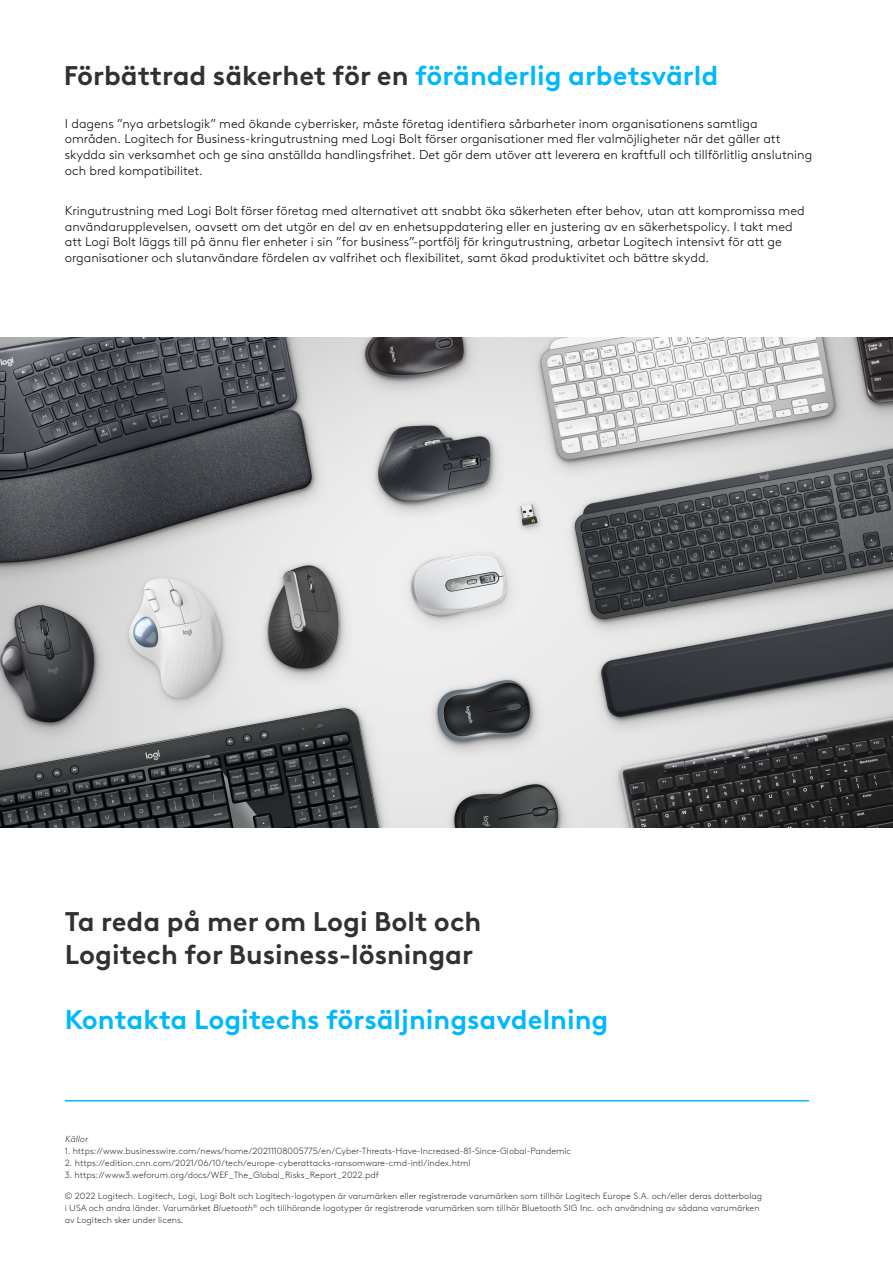
<style>
.page{position:relative;width:893px;height:1263px;background:#fff}
.page>*{position:absolute;margin:0;border:0;box-sizing:border-box;transform-origin:0 0}
.t1{font:700 27px/32.4px "Brown Logitech Pan";color:#2f3132}
.t2{font:700 27px "Brown Logitech Pan";color:#00b8fc}
.t3{font:300 12.75px/15.8px "Brown Logitech Pan";color:#000}
.t4{font:300 9px/12px "Brown Logitech Pan";color:#2f3132}
.t5{font:300 9px "Brown Logitech Pan";color:#2f3232}
.t6{font:italic 300 9px "Brown Logitech Pan";color:#2f3232}
.s1{color:#00b8fc}
.s2{font-style:italic}
</style>
<div class="page">
<img style="left:1px;top:337px;width:892px;height:490px">
<hr style="left:65px;top:1100px;width:744px;height:1px;background:#00b8fc">
<h1 class="t1" style="left:64px;top:57px;width:656px">Förbättrad säkerhet för en <span class="s1">föränderlig arbetsvärld</span></h1>
<p class="t3" style="left:65px;top:115px;width:749px">I dagens ”nya arbetslogik” med ökande cyberrisker, måste företag identifiera sårbarheter inom organisationens samtliga områden. Logitech for Business-kringutrustning med Logi Bolt förser organisationer med fler valmöjligheter när det gäller att skydda sin verksamhet och ge sina anställda handlingsfrihet. Det gör dem utöver att leverera en kraftfull och tillförlitlig anslutning och bred kompatibilitet.</p>
<p class="t3" style="left:65px;top:202px;width:741px">Kringutrustning med Logi Bolt förser företag med alternativet att snabbt öka säkerheten efter behov, utan att kompromissa med användarupplevelsen, oavsett om det utgör en del av en enhetsuppdatering eller en justering av en säkerhetspolicy. I takt med att Logi Bolt läggs till på ännu fler enheter i sin ”for business”-portfölj för kringutrustning, arbetar Logitech intensivt för att ge organisationer och slutanvändare fördelen av valfrihet och flexibilitet, samt ökad produktivitet och bättre skydd.</p>
<h1 class="t1" style="left:65px;top:903px;width:418px">Ta reda på mer om Logi Bolt och<br>Logitech for Business-lösningar</h1>
<h1 class="t2" style="left:65px;top:998px;width:545px">Kontakta Logitechs försäljningsavdelning</h1>
<p class="t6" style="left:65px;top:1132px;width:27px">Källor</p>
<p class="t5" style="left:65px;top:1144px;width:508px">1. https://www.businesswire.com/news/home/20211108005775/en/Cyber-Threats-Have-Increased-81-Since-Global-Pandemic</p>
<p class="t5" style="left:65px;top:1156px;width:407px">2. https://edition.cnn.com/2021/06/10/tech/europe-cyberattacks-ransomware-cmd-intl/index.html</p>
<p class="t5" style="left:65px;top:1168px;width:316px">3. https://www3.weforum.org/docs/WEF_The_Global_Risks_Report_2022.pdf</p>
<p class="t4" style="left:65px;top:1190px;width:699px">© 2022 Logitech. Logitech, Logi, Logi Bolt och Logitech-logotypen är varumärken eller registrerade varumärken som tillhör Logitech Europe S.A. och/eller deras dotterbolag i USA och andra länder. Varumärket <span class="s2">Bluetooth</span><sup>®</sup> och tillhörande logotyper är registrerade varumärken som tillhör Bluetooth SIG Inc. och användning av sådana varumärken av Logitech sker under licens.</p>
</div>
